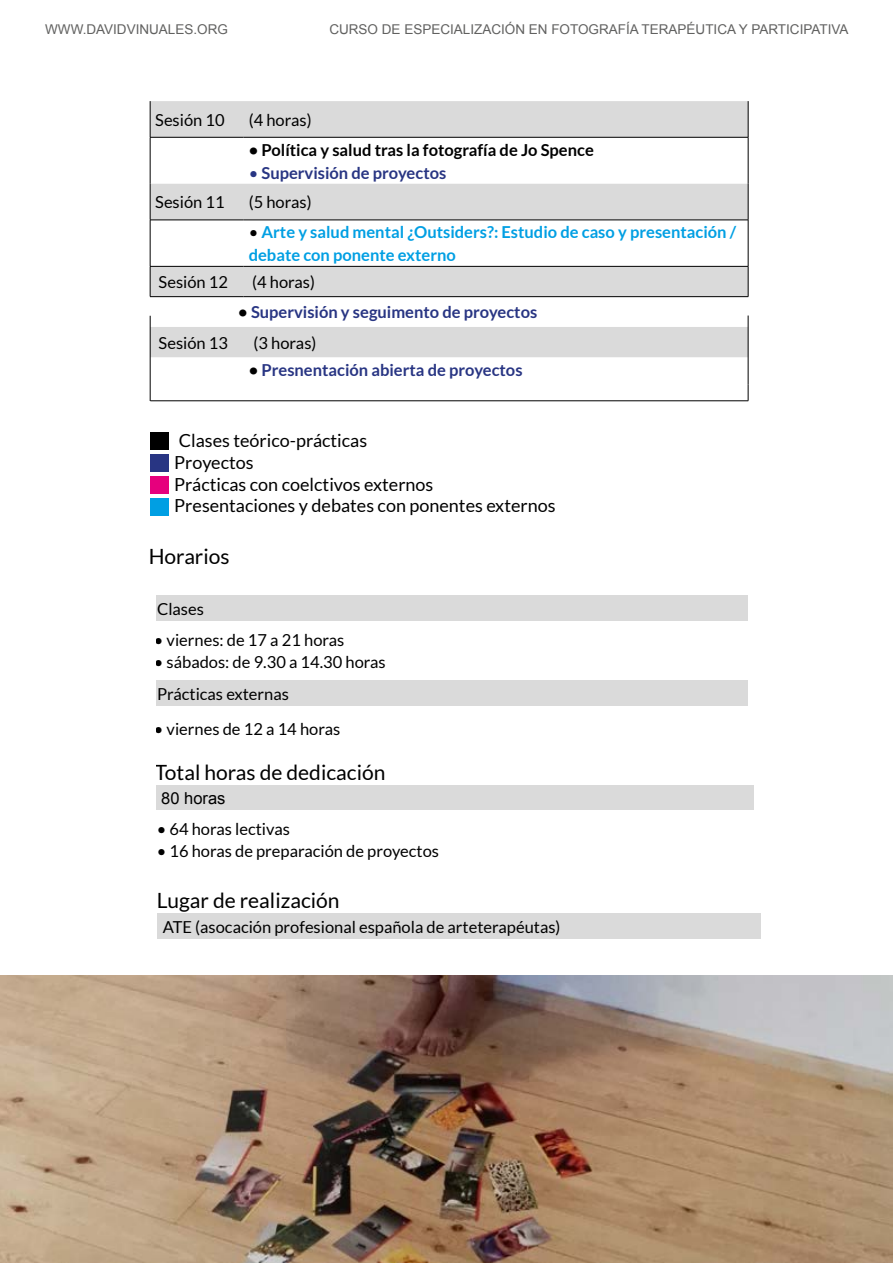
<style>
.page{position:relative;width:893px;height:1263px;background:#fff}
.page>*{position:absolute;margin:0;border:0;box-sizing:border-box;transform-origin:0 0}
.t1{font:21px "Lato";color:#000}
.t2{font:18px/21.6px "Lato";color:#000}
.t3{font:16.5px/31.2px "Lato";color:#000}
.t4{font:700 16.5px "Lato";color:#283583}
.t5{font:700 16.5px/23px "Lato";color:#009fe3}
.t6{font:700 16.5px "Lato";color:#000}
.t7{font:16.5px "Arial";color:#000}
.t8{font:13.5px "Arial";color:#616160}
.s1{font-weight:400}
.s2{font-weight:400;color:#000}
.s3{color:#000}
</style>
<div class="page">
<svg style="left:150px;top:101px;width:598px;height:256px;fill:#dadada"></svg>
<hr style="left:150px;top:137px;width:94px;height:1px;background:#000">
<hr style="left:244px;top:137px;width:504px;height:1px;background:#000">
<hr style="left:150px;top:266px;width:94px;height:1px;background:#000">
<hr style="left:244px;top:266px;width:504px;height:1px;background:#000">
<hr style="left:150px;top:101px;width:1px;height:36px;background:#000">
<hr style="left:748px;top:101px;width:1px;height:36px;background:#000">
<hr style="left:150px;top:137px;width:1px;height:47px;background:#000">
<hr style="left:748px;top:137px;width:1px;height:47px;background:#000">
<hr style="left:150px;top:184px;width:1px;height:36px;background:#000">
<hr style="left:748px;top:184px;width:1px;height:36px;background:#000">
<hr style="left:150px;top:220px;width:94px;height:1px;background:#000">
<hr style="left:150px;top:220px;width:1px;height:46px;background:#000">
<hr style="left:244px;top:220px;width:504px;height:1px;background:#000">
<hr style="left:748px;top:220px;width:1px;height:46px;background:#000">
<hr style="left:150px;top:266px;width:1px;height:30px;background:#000">
<hr style="left:748px;top:266px;width:1px;height:30px;background:#000">
<hr style="left:150px;top:296px;width:94px;height:1px;background:#000">
<hr style="left:244px;top:296px;width:504px;height:1px;background:#000">
<div style="left:150px;top:433px;width:19px;height:17px;background:#000"></div>
<div style="left:150px;top:455px;width:19px;height:17px;background:#283583"></div>
<div style="left:150px;top:476px;width:19px;height:17px;background:#e6007d"></div>
<div style="left:150px;top:499px;width:19px;height:17px;background:#009fe3"></div>
<div style="left:145px;top:595px;width:603px;height:25px;background:#dadada"></div>
<div style="left:145px;top:680px;width:603px;height:26px;background:#dadada"></div>
<div style="left:151px;top:785px;width:603px;height:24px;background:#dadada"></div>
<div style="left:157px;top:914px;width:603px;height:25px;background:#dadada"></div>
<img style="left:0;top:976px;width:893px;height:287px">
<hr style="left:150px;top:316px;width:1px;height:85px;background:#000">
<hr style="left:748px;top:315px;width:1px;height:69px;background:#000">
<svg style="left:748px;top:384px;width:1px;height:17px"></svg>
<hr style="left:150px;top:400px;width:598px;height:1px;background:#000">
<div style="left:102px;top:581px;width:54px;height:370px;background:#fff"></div>
<p class="t8" style="left:45px;top:21px;width:184px">WWW.DAVIDVINUALES.ORG</p>
<p class="t8" style="left:329px;top:21px;width:521px">CURSO DE ESPECIALIZACIÓN EN FOTOGRAFÍA TERAPÉUTICA Y PARTICIPATIVA</p>
<p class="t3" style="left:155px;top:104px;width:71px">Sesión 10</p>
<p class="t3" style="left:249px;top:104px;width:64px">(4 horas)</p>
<p class="t6" style="left:249px;top:140px;width:347px">• Política y salud tras la fotografía de Jo Spence</p>
<p class="t4" style="left:249px;top:163px;width:199px"><span class="s1">•</span> Supervisión de proyectos</p>
<p class="t3" style="left:155px;top:187px;width:71px">Sesión 11</p>
<p class="t3" style="left:249px;top:187px;width:64px">(5 horas)</p>
<p class="t5" style="left:249px;top:221px;width:489px"><span class="s2">•</span> Arte y salud mental ¿Outsiders?: Estudio de caso y presentación / debate con ponente externo</p>
<p class="t3" style="left:159px;top:266px;width:71px">Sesión 12</p>
<p class="t3" style="left:252px;top:266px;width:64px">(4 horas)</p>
<p class="t4" style="left:238px;top:303px;width:300px"><span class="s3">•</span> Supervisión y seguimento de proyectos</p>
<p class="t3" style="left:159px;top:327px;width:71px">Sesión 13</p>
<p class="t3" style="left:254px;top:327px;width:64px">(3 horas)</p>
<p class="t4" style="left:249px;top:360px;width:275px"><span class="s3">•</span> Presnentación abierta de proyectos</p>
<p class="t2" style="left:174px;top:430px;width:383px">Clases teórico-prácticas<br>Proyectos<br>Prácticas con coelctivos externos<br>Presentaciones y debates con ponentes externos</p>
<p class="t1" style="left:149px;top:545px;width:82px">Horarios</p>
<p class="t3" style="left:157px;top:593px;width:48px">Clases</p>
<p class="t3" style="left:154px;top:624px;width:192px">• viernes: de 17 a 21 horas</p>
<p class="t3" style="left:154px;top:647px;width:233px">• sábados: de 9.30 a 14.30 horas<br>Prácticas externas</p>
<p class="t3" style="left:154px;top:713px;width:188px">• viernes de 12 a 14 horas</p>
<p class="t1" style="left:155px;top:760px;width:232px">Total horas de dedicación</p>
<p class="t7" style="left:161px;top:787px;width:66px">80 horas</p>
<p class="t3" style="left:157px;top:813px;width:135px">• 64 horas lectivas</p>
<p class="t3" style="left:157px;top:836px;width:284px">• 16 horas de preparación de proyectos</p>
<p class="t1" style="left:157px;top:888px;width:184px">Lugar de realización</p>
<p class="t3" style="left:163px;top:911px;width:399px">ATE (asocación profesional española de arteterapéutas)</p>
</div>
